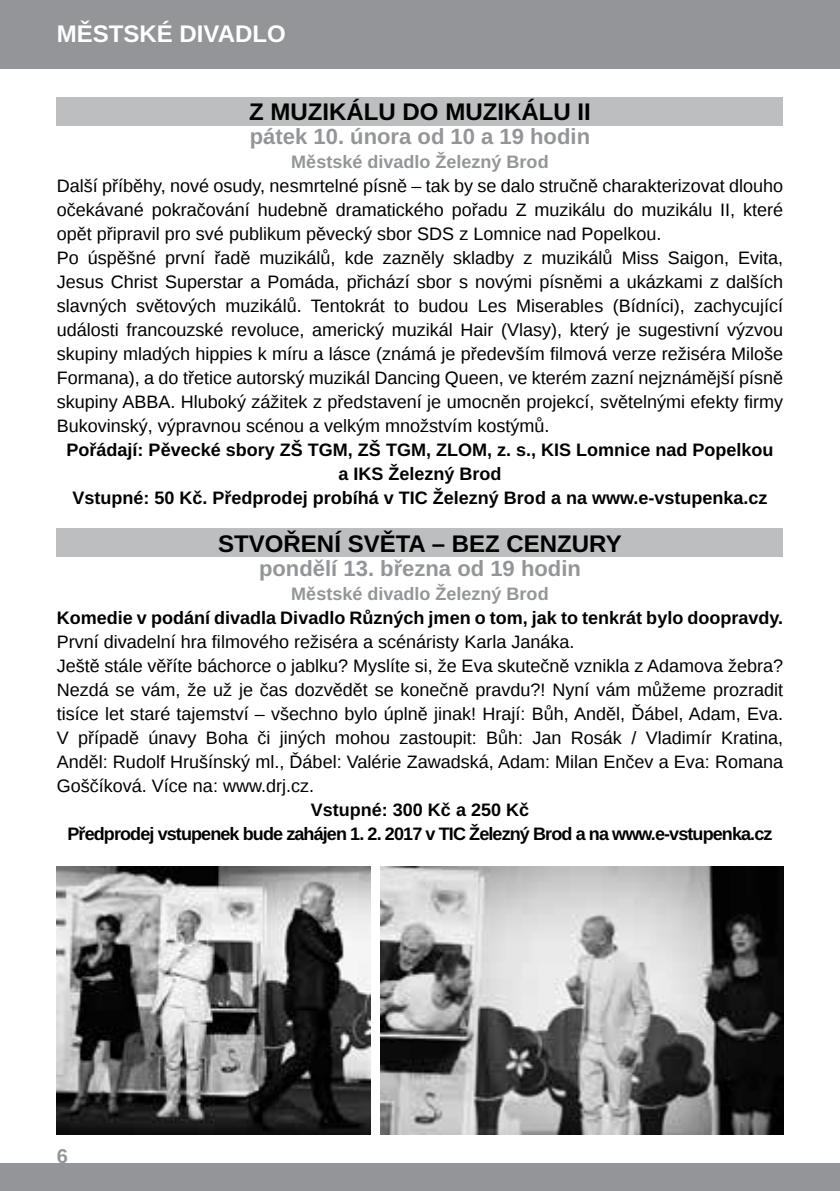
<style>
.page{position:relative;width:840px;height:1191px;background:#fff}
.page>*{position:absolute;margin:0;border:0;box-sizing:border-box;transform-origin:0 0}
.t1{font:700 24px "Liberation Sans";color:#000}
.t2{font:700 24px "Liberation Sans";color:#fff}
.t3{font:700 22px "Liberation Sans";color:#939598}
.t4{font:700 20px "Liberation Sans";color:#939598}
.t5{font:18px/24px "Liberation Sans";color:#000}
.t6{font:700 18px/24px "Liberation Sans";color:#000;text-align:center}
.t7{font:700 18px/24px "Liberation Sans";letter-spacing:-.05em;color:#000;text-align:center}
.t8{font:700 18px "Liberation Sans";color:#939598}
</style>
<div class="page">
<div style="left:0;top:1163px;width:839px;height:28px;background:#939598"></div>
<div style="left:0;top:0;width:839px;height:68px;background:#939598"></div>
<div style="left:57px;top:97px;width:725px;height:28px;background:#bcbec0"></div>
<div style="left:57px;top:528px;width:725px;height:28px;background:#bcbec0"></div>
<img style="left:57px;top:866px;width:313px;height:268px">
<img style="left:380px;top:866px;width:402px;height:268px">
<h1 class="t2" style="left:57px;top:17px;width:18px">městské</h1>
<h1 class="t2" style="left:179px;top:17px;width:16px">divadlo</h1>
<h1 class="t1" style="left:249px;top:95px;width:343px">Z MUZIKÁLU DO MUZIKÁLU II</h1>
<p class="t3" style="left:250px;top:121px;width:341px">pátek 10. února od 10 a 19 hodin</p>
<p class="t8" style="left:291px;top:149px;width:259px">Městské divadlo Železný Brod</p>
<p class="t5" style="left:57px;top:175px;width:727px;text-align:justify">Další příběhy, nové osudy, nesmrtelné písně – tak by se dalo stručně charakterizovat dlouho očekávané pokračování hudebně dramatického pořadu Z muzikálu do muzikálu II, které opět připravil pro své publikum pěvecký sbor SDS</p>
<p class="t5" style="left:57px;top:223px;width:727px;text-indent:402px">z Lomnice nad Popelkou.<br>Po úspěšné první řadě muzikálů, kde zazněly skladby z muzikálů Miss Saigon, Evita, Jesus Christ Superstar a Pomáda, přichází sbor s novými písněmi a ukázkami z dalších slavných světových muzikálů. Tentokrát to budou Les Miserables (Bídníci), zachycující události francouzské revoluce, americký muzikál Hair (Vlasy), který je sugestivní výzvou skupiny mladých hippies k míru a lásce (známá je především filmová verze režiséra Miloše Formana), a do třetice autorský muzikál Dancing Queen, ve kterém zazní nejznámější písně skupiny ABBA. Hluboký zážitek z představení je umocněn projekcí, světelnými efekty firmy Bukovinský, výpravnou scénou a velkým množstvím kostýmů.</p>
<p class="t6" style="left:66px;top:437px;width:708px">Pořádají: Pěvecké sbory ZŠ TGM, ZŠ TGM, ZLOM, z. s., KIS Lomnice nad Popelkou a IKS Železný Brod<br>Vstupné: 50 Kč. Předprodej probíhá v TIC Železný Brod a na www.e-vstupenka.cz</p>
<h1 class="t1" style="left:218px;top:527px;width:405px">STVOŘENÍ SVĚTA – BEZ CENZURY</h1>
<p class="t3" style="left:259px;top:553px;width:323px">pondělí 13. března od 19 hodin</p>
<p class="t8" style="left:291px;top:581px;width:259px">Městské divadlo Železný Brod</p>
<p class="t6" style="left:57px;top:605px;width:727px">Komedie v podání divadla Divadlo Různých jmen o tom, jak to tenkrát bylo doopravdy.</p>
<p class="t5" style="left:57px;top:631px;width:727px">První divadelní hra filmového režiséra a scénáristy Karla Janáka.<br>Ještě stále věříte báchorce o jablku? Myslíte si, že Eva skutečně vznikla z Adamova žebra?<br>N ezdá se vám, že už je čas dozvědět se konečně pravdu?! Nyní vám můžeme prozradit tisíce let staré tajemství – všechno bylo úplně jinak! Hrají: Bůh, Anděl, Ďábel, Adam, Eva.<br>V případě únavy Boha či jiných mohou zastoupit: Bůh: Jan Rosák / Vladimír Kratina, Anděl: Rudolf Hrušínský ml., Ďábel: Valérie Zawadská, Adam: Milan Enčev a Eva: Romana Goščíková. Více na: www.drj.cz.</p>
<p class="t7" style="left:67px;top:797px;width:706px">Vstupné: 300 Kč a 250 Kč<br>Předprodej vstupenek bude zahájen 1. 2. 2017 v TIC Železný Brod a na www.e-vstupenka.cz</p>
<p class="t4" style="left:57px;top:1142px;width:13px">6</p>
</div>
